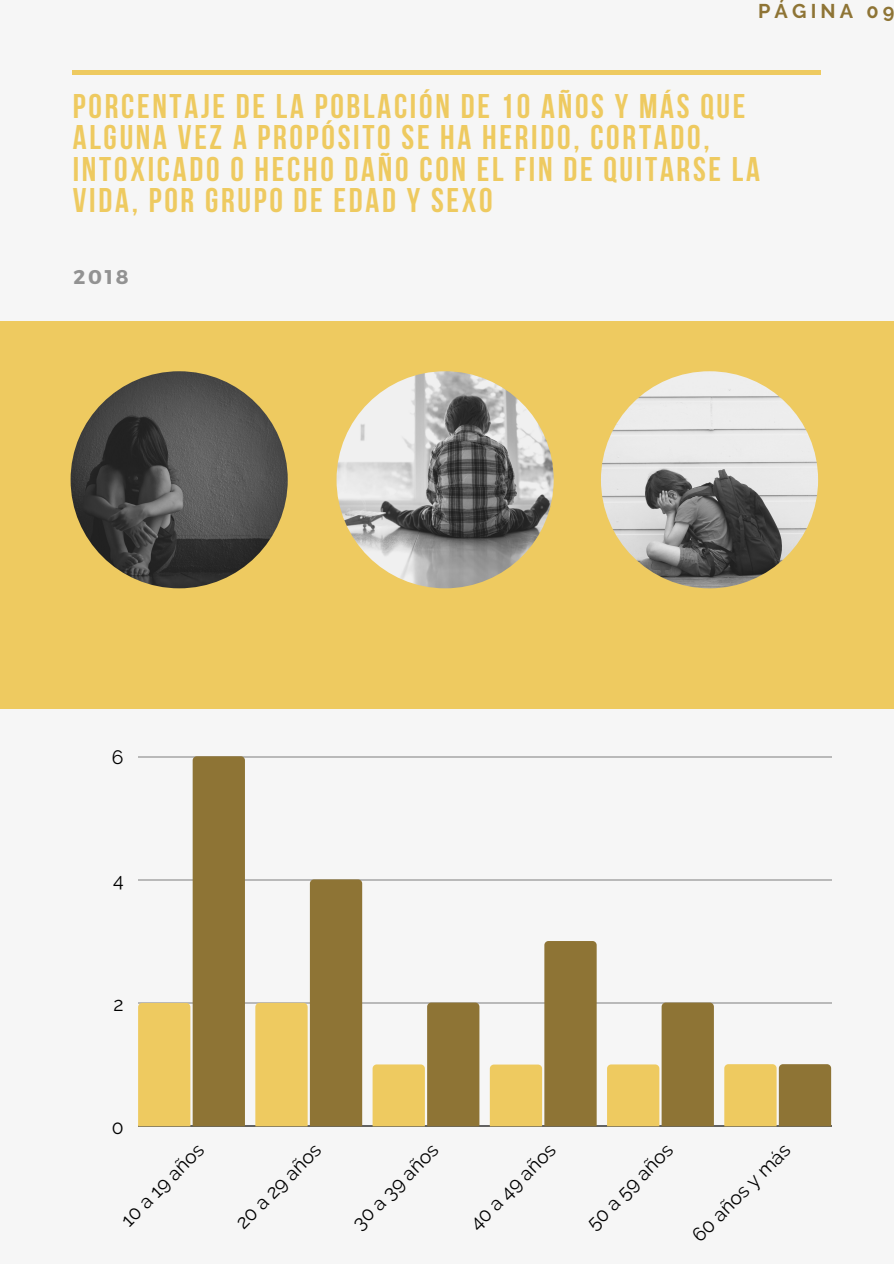
<style>
.page{position:relative;width:894px;height:1264px;background:#fff}
.page>*{position:absolute;margin:0;border:0;box-sizing:border-box;transform-origin:0 0}
.t1{font:700 34.05px/31.5px "Bebas Neue";letter-spacing:.08em;color:#eeca60}
.t2{font:700 19.8px "Raleway";letter-spacing:.21em;color:#8e7435}
.t3{font:700 19.8px "Montserrat";color:#929292}
.t4{font:19.35px "Raleway";color:#000}
</style>
<div class="page">
<div style="left:0;top:0;width:893px;height:1263px;background:#f6f6f6"></div>
<hr style="left:72px;top:71px;width:748px;height:3px;background:#eeca60">
<div style="left:0;top:321px;width:893px;height:388px;background:#eeca60"></div>
<img style="left:71px;top:371px;width:217px;height:217px;border-radius:50%">
<img style="left:336px;top:371px;width:217px;height:217px;border-radius:50%">
<img style="left:600px;top:371px;width:217px;height:217px;border-radius:50%">
<hr style="left:138px;top:756px;width:692px;height:1px;background:#000">
<hr style="left:138px;top:879px;width:692px;height:1px;background:#000">
<hr style="left:138px;top:1002px;width:692px;height:1px;background:#000">
<hr style="left:138px;top:1125px;width:692px;height:1px;background:#000">
<svg style="left:138px;top:756px;width:107px;height:370px"></svg>
<svg style="left:255px;top:879px;width:107px;height:247px"></svg>
<svg style="left:372px;top:1002px;width:107px;height:124px"></svg>
<svg style="left:489px;top:941px;width:107px;height:185px"></svg>
<svg style="left:607px;top:1002px;width:106px;height:124px"></svg>
<svg style="left:724px;top:1064px;width:106px;height:62px;background:#c0a14f"></svg>
<p class="t2" style="left:757px;top:0;width:138px">PÁGINA 09</p>
<p class="t1" style="left:73px;top:93px;width:688px">PORCENTAJE DE LA POBLACIÓN DE 10 AÑOS Y MÁS QUE ALGUNA VEZ A PROPÓSITO SE HA HERIDO, CORTADO, INTOXICADO O HECHO DAÑO CON EL FIN DE QUITARSE LA VIDA, POR GRUPO DE EDAD Y SEXO</p>
<p class="t3" style="left:73px;top:264px;width:57px">2018</p>
<p class="t4" style="left:112px;top:746px;width:13px">6</p>
<p class="t4" style="left:113px;top:869px;width:12px">4</p>
<p class="t4" style="left:113px;top:992px;width:12px">2</p>
<p class="t4" style="left:112px;top:1115px;width:13px">0</p>
<p class="t4" style="left:116px;top:1214px;width:109px;rotate:-45deg">10 a 19 años</p>
<p class="t4" style="left:231px;top:1217px;width:113px;rotate:-45deg">20 a 29 años</p>
<p class="t4" style="left:347px;top:1217px;width:113px;rotate:-45deg">30 a 39 años</p>
<p class="t4" style="left:464px;top:1218px;width:114px;rotate:-45deg">40 a 49 años</p>
<p class="t4" style="left:582px;top:1218px;width:114px;rotate:-45deg">50 a 59 años</p>
<p class="t4" style="left:687px;top:1229px;width:131px;rotate:-45deg">60 años y más</p>
</div>
